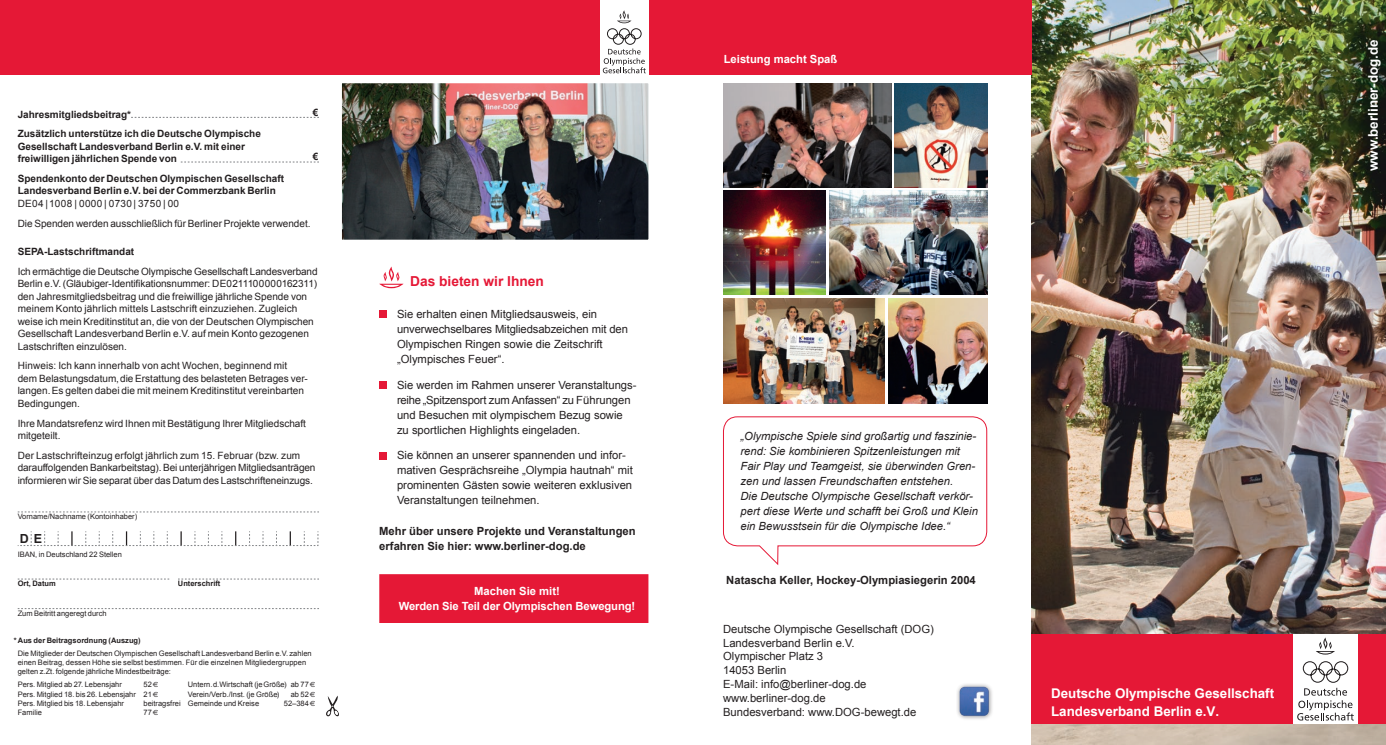
<style>
.page{position:relative;width:1386px;height:745px;background:#fff}
.page>*{position:absolute;margin:0;border:0;box-sizing:border-box;transform-origin:0 0}
.t1{font:700 13.75px "Arial";color:#e51836}
.t2{font:700 13.38px/17.5px "Arial";color:#fff}
.t3{font:700 12.5px "Arial";color:#231f20}
.t4{font:11.25px/15px "Arial";color:#231f20}
.t5{font:italic 11.25px/15px "Arial";color:#231f20}
.t6{font:700 11.25px/15px "Arial";color:#231f20}
.t7{font:700 11.25px/15px "Arial";letter-spacing:-.01em;color:#fff;text-align:center}
.t8{font:10px/12.5px "Arial";color:#231f20}
.t9{font:700 10px/12.5px "Arial";color:#231f20}
.t10{font:7.5px/9.4px "Arial";color:#231f20}
.t11{font:700 7.5px "Arial";color:#231f20}
.s1{font-family:"Euro Sans"}
.s2{font-size:13.5px}
</style>
<div class="page">
<svg style="left:723px;top:416px;width:264px;height:149px"></svg>
<img style="left:1031px;top:0;width:354px;height:744px">
<img style="left:343px;top:84px;width:304px;height:154px">
<div style="left:333px;top:74px;width:324px;height:174px;border:9px solid #fff"></div>
<img style="left:888px;top:298px;width:99px;height:105px">
<img style="left:723px;top:84px;width:168px;height:103px">
<img style="left:829px;top:191px;width:158px;height:103px">
<img style="left:723px;top:191px;width:102px;height:103px">
<img style="left:894px;top:84px;width:93px;height:103px">
<img style="left:723px;top:298px;width:161px;height:105px">
<div style="left:956px;top:682px;width:38px;height:38px;background:#231f20;opacity:.52"></div>
<img style="left:958px;top:684px;width:32px;height:31px">
<div style="left:648px;top:0;width:383px;height:74px;background:#e51836"></div>
<div style="left:0;top:0;width:600px;height:74px;background:#e51836"></div>
<div style="left:1351px;top:634px;width:34px;height:89px;background:#e51836"></div>
<div style="left:1031px;top:634px;width:267px;height:89px;background:#e51836"></div>
<div style="left:1293px;top:633px;width:64px;height:90px;background:#fff"></div>
<hr style="left:601px;top:10px;width:1px;height:63px;background:#231f20">
<hr style="left:648px;top:10px;width:1px;height:63px;background:#231f20">
<svg style="left:603px;top:10px;width:43px;height:63px"></svg>
<svg style="left:1297px;top:661px;width:56px;height:59px"></svg>
<hr style="left:1295px;top:637px;width:1px;height:83px;background:#231f20">
<hr style="left:1357px;top:637px;width:1px;height:83px;background:#231f20">
<svg style="left:1316px;top:637px;width:18px;height:17px"></svg>
<div style="left:379px;top:573px;width:269px;height:49px;background:#e51836"></div>
<svg style="left:379px;top:266px;width:24px;height:22px"></svg>
<div style="left:379px;top:310px;width:8px;height:8px;background:#e51836"></div>
<div style="left:379px;top:380px;width:8px;height:8px;background:#e51836"></div>
<div style="left:379px;top:451px;width:8px;height:8px;background:#e51836"></div>
<svg style="left:131px;top:117px;width:188px;height:1px"></svg>
<svg style="left:181px;top:162px;width:138px;height:1px"></svg>
<svg style="left:18px;top:511px;width:301px;height:1px"></svg>
<svg style="left:18px;top:578px;width:301px;height:1px"></svg>
<svg style="left:18px;top:608px;width:301px;height:1px"></svg>
<svg style="left:18px;top:531px;width:301px;height:15px"></svg>
<div style="left:170px;top:572px;width:8px;height:15px;background:#fff"></div>
<svg style="left:326px;top:695px;width:13px;height:21px"></svg>
<p class="t9" style="left:18px;top:108px;width:115px">Jahresmitgliedsbeitrag*</p>
<p class="t9" style="left:313px;top:106px;width:7px">€</p>
<p class="t9" style="left:18px;top:128px;width:245px">Zusätzlich unterstütze ich die Deutsche Olympische<br>Gesellschaft Landesverband Berlin e.V. mit einer freiwilligen jährlichen Spende von</p>
<p class="t9" style="left:313px;top:151px;width:7px">€</p>
<p class="t9" style="left:18px;top:172px;width:268px">Spendenkonto der Deutschen Olympischen Gesellschaft<br>Landesverband Berlin e.V. bei der Commerzbank Berlin</p>
<p class="t8" style="left:18px;top:194px;width:294px;line-height:19.6px">DE04 | 1008 | 0000 | 0730 | 3750 | 00<br>Die Spenden werden ausschließlich für Berliner Projekte verwendet.</p>
<p class="t9" style="left:18px;top:245px;width:118px">SEPA-Lastschriftmandat</p>
<p class="t8" style="left:18px;top:265px;width:301px">Ich ermächtige die Deutsche Olympische Gesellschaft Landesverband Berlin e.V. (Gläubiger-Identifikationsnummer: DE0211100000162311) den Jahresmitgliedsbeitrag und die freiwillige jährliche Spende von meinem Konto jährlich mittels Lastschrift einzuziehen. Zugleich weise ich mein Kreditinstitut an, die von der Deutschen Olympischen Gesellschaft Landesverband Berlin e.V. auf mein Konto gezogenen Lastschriften einzulösen.</p>
<p class="t8" style="left:18px;top:359px;width:292px">Hinweis: Ich kann innerhalb von acht Wochen, beginnend mit dem Belastungsdatum, die Erstattung des belasteten Betrages ver&shy;langen. Es gelten dabei die mit meinem Kreditinstitut vereinbarten Bedingungen.</p>
<p class="t8" style="left:18px;top:416px;width:290px">Ihre Mandatsrefenz wird Ihnen mit Bestätigung Ihrer Mitgliedschaft mitgeteilt.</p>
<p class="t8" style="left:18px;top:448px;width:299px">Der Lastschrifteinzug erfolgt jährlich zum 15. Februar (bzw. zum darauffolgenden Bankarbeitstag). Bei unterjährigen Mitgliedsanträgen informieren wir Sie separat über das Datum des Lastschrifteneinzugs.</p>
<p class="t10" style="left:18px;top:511px;width:121px">Vorname/Nachname (Kontoinhaber)</p>
<p class="t3" style="left:20px;top:530px;width:24px">D E</p>
<p class="t10" style="left:18px;top:549px;width:106px">IBAN, in Deutschland 22 Stellen</p>
<p class="t11" style="left:18px;top:578px;width:40px">Ort, Datum</p>
<p class="t11" style="left:178px;top:578px;width:44px">Unterschrift</p>
<p class="t10" style="left:18px;top:608px;width:90px">Zum Beitritt angeregt durch</p>
<p class="t11" style="left:14px;top:634px;width:128px">* Aus der Beitragsordnung (Auszug)</p>
<p class="t10" style="left:18px;top:648px;width:295px">Die Mitglieder der Deutschen Olympischen Gesellschaft Landesverband Berlin e.V. zahlen einen Beitrag, dessen Höhe sie selbst bestimmen. Für die einzelnen Mitgliedergruppen gelten z.Zt. folgende jährliche Mindestbeiträge:</p>
<p class="t10" style="left:18px;top:679px;width:106px">Pers. Mitglied ab 27. Lebensjahr</p>
<p class="t10" style="left:144px;top:679px;width:16px">52<span class="s1">E</span></p>
<p class="t10" style="left:188px;top:679px;width:129px">Untern. d. Wirtschaft (je Größe) ab 77<span class="s1">E</span></p>
<p class="t10" style="left:18px;top:689px;width:142px">Pers. Mitglied 18. bis 26. Lebensjahr 21<span class="s1">E</span></p>
<p class="t10" style="left:188px;top:689px;width:93px">Verein/Verb./Inst. (je Größe)</p>
<p class="t10" style="left:291px;top:689px;width:26px">ab 52<span class="s1">E</span></p>
<p class="t10" style="left:18px;top:698px;width:108px">Pers. Mitglied bis 18. Lebensjahr</p>
<p class="t10" style="left:144px;top:698px;width:117px">beitragsfrei Gemeinde und Kreise</p>
<p class="t10" style="left:284px;top:698px;width:33px">52–384<span class="s1">E</span></p>
<p class="t10" style="left:18px;top:707px;width:26px">Familie</p>
<p class="t10" style="left:144px;top:707px;width:16px">77<span class="s1">E</span></p>
<h1 class="t1" style="left:410px;top:272px;width:135px">Das bieten wir Ihnen</h1>
<p class="t4" style="left:397px;top:306px;width:232px">Sie erhalten einen Mitgliedsausweis, ein unverwechselbares Mitgliedsabzeichen mit den Olympischen Ringen sowie die Zeitschrift „Olympisches Feuer“.</p>
<p class="t4" style="left:397px;top:377px;width:241px">Sie werden im Rahmen unserer Veranstaltungs&shy;reihe „Spitzensport zum Anfassen“ zu Führungen und Besuchen mit olympischem Bezug sowie zu sportlichen Highlights eingeladen.</p>
<p class="t4" style="left:397px;top:448px;width:237px">Sie können an unserer spannenden und infor&shy;mativen Gesprächsreihe „Olympia hautnah“ mit prominenten Gästen sowie weiteren exklusiven Veranstaltungen teilnehmen.</p>
<p class="t6" style="left:379px;top:523px;width:258px">Mehr über unsere Projekte und Veranstaltungen erfahren Sie hier: www.berliner-dog.de</p>
<p class="t7" style="left:399px;top:583px;width:238px">Machen Sie mit!<br>Werden Sie Teil der Olympischen Bewegung!</p>
<p class="t7" style="left:723px;top:52px;width:115px">Leistung macht Spaß</p>
<p class="t5" style="left:740px;top:428px;width:239px">„Olympische Spiele sind großartig und faszinie&shy;rend: Sie kombinieren Spitzenleistungen mit Fair Play und Teamgeist, sie überwinden Gren&shy;zen und lassen Freundschaften entstehen.<br>Die Deutsche Olympische Gesellschaft verkör&shy;pert diese Werte und schafft bei Groß und Klein ein Bewusstsein für die Olympische Idee.“</p>
<p class="t6" style="left:726px;top:572px;width:251px">Natascha Keller, Hockey-Olympiasiegerin 2004</p>
<p class="t4" style="left:723px;top:621px;width:212px;line-height:13.8px">Deutsche Olympische Gesellschaft (DOG)<br>Landesverband Berlin e.V.<br>Olympischer Platz 3<br>14053 Berlin<br>E-Mail: info@berliner-dog.de www.berliner-dog.de<br>Bundesverband: www.DOG-bewegt.de</p>
<h2 class="t2" style="left:1051px;top:684px;width:225px">Deutsche Olympische Gesellschaft<br>Landesverband Berlin e.V<span class="s2">.</span></h2>
<h2 class="t2" style="left:1364px;top:171px;width:133px;rotate:-90deg">www.berliner-dog.de</h2>
</div>
